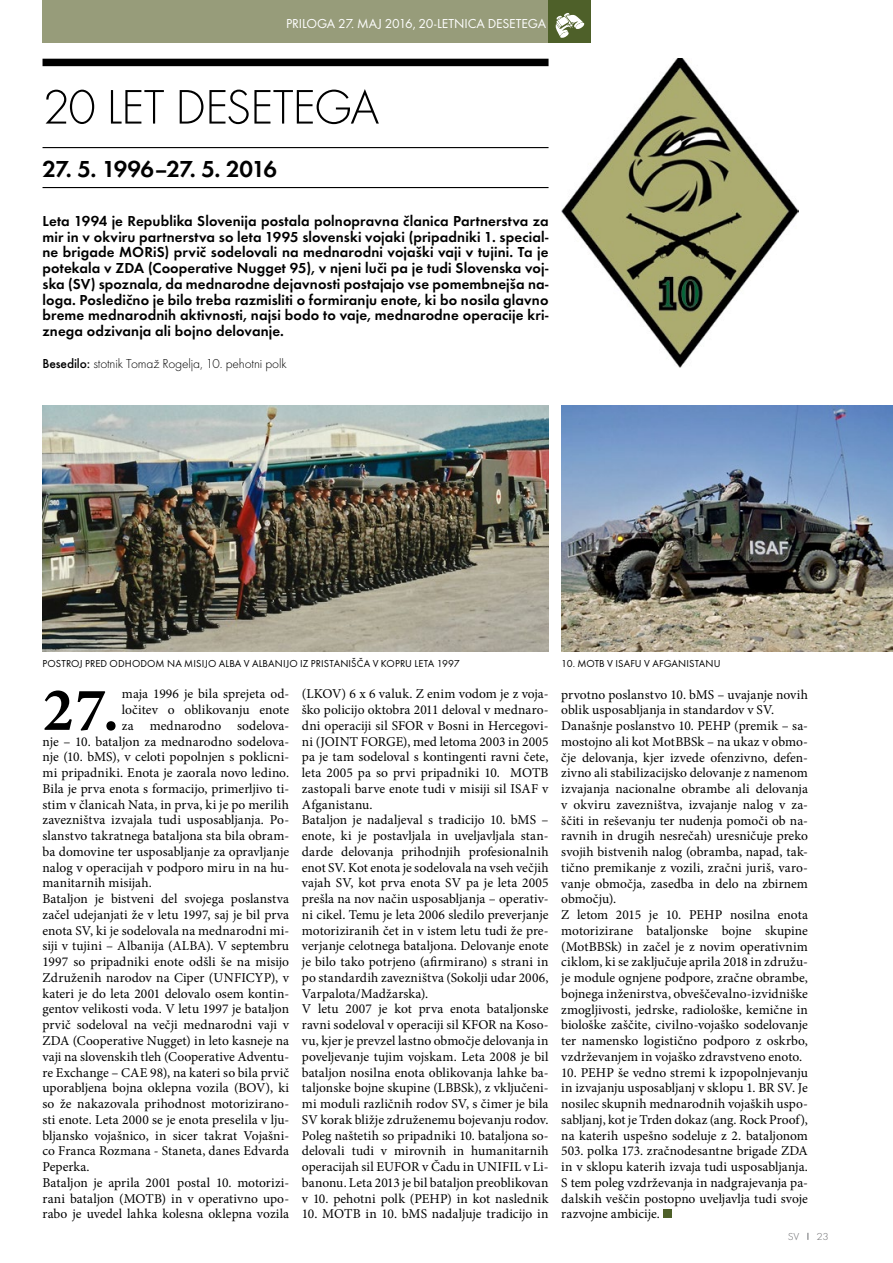
<style>
.page{position:relative;width:893px;height:1263px;background:#fff}
.page>*{position:absolute;margin:0;border:0;box-sizing:border-box;transform-origin:0 0}
.t1{font:700 61.95px "Minion Pro";color:#000}
.t2{font:50.25px "Futura TEE Ligh";letter-spacing:-.03em;color:#000}
.t3{font:600 24px "Futura TEE";letter-spacing:-.025em;color:#000}
.t4{font:600 15px/15.8px "Futura TEE";letter-spacing:.01em;color:#000;text-align:justify}
.t5{font:13.5px/15.8px "Minion Pro";letter-spacing:.005em;color:#000}
.t6{font:13.5px "Futura TEE Ligh";letter-spacing:-.01em;color:#000}
.t7{font:13.5px "Futura TEE";letter-spacing:-.01em;color:#fff}
.t8{font:10.5px "Futura TEE";letter-spacing:.01em;color:#000}
.t9{font:10.5px "Futura TEE Ligh";color:#6d6e71;scale:1.1 1}
.s1{font-family:"Futura TEE";font-weight:500}
</style>
<div class="page">
<div style="left:43px;top:0;width:506px;height:43px;background:#979c7a"></div>
<div style="left:549px;top:0;width:42px;height:43px;background:#4e6029"></div>
<svg style="left:555px;top:13px;width:29px;height:25px"></svg>
<hr style="left:43px;top:147px;width:506px;height:1px;background:#000">
<hr style="left:43px;top:187px;width:506px;height:1px;background:#000">
<div style="left:43px;top:59px;width:506px;height:7px;background:#000"></div>
<div style="left:663px;top:1210px;width:8px;height:8px;background:#4e6029"></div>
<img style="left:561px;top:59px;width:238px;height:309px">
<img style="left:42px;top:405px;width:507px;height:246px">
<img style="left:561px;top:405px;width:332px;height:246px">
<p class="t7" style="left:286px;top:16px;width:261px">PRILOGA 27. MAJ 2016, 20-LETNICA DESETEGA</p>
<h2 class="t2" style="left:43px;top:78px;width:338px">20 LET DESETEGA</h2>
<h3 class="t3" style="left:43px;top:154px;width:236px">27. 5. 1996–27. 5. 2016</h3>
<p class="t4" style="left:43px;top:213px;width:508px">Leta 1994 je Republika Slovenija postala polnopravna članica Partnerstva za mir in v okviru partnerstva so leta 1995 slovenski vojaki (pripadniki 1. special&shy;ne brigade MORiS) prvič sodelovali na mednarodni vojaški vaji v tujini. Ta je potekala v ZDA (Cooperative Nugget 95), v njeni luči pa je tudi Slovenska voj&shy;ska (SV) spoznala, da mednarodne dejavnosti postajajo vse pomembnejša na&shy;loga. Posledično je bilo treba razmisliti o formiranju enote, ki bo nosila glavno breme mednarodnih aktivnosti, najsi bodo to vaje, mednarodne operacije kri&shy;znega odzivanja ali bojno delovanje.</p>
<p class="t6" style="left:43px;top:355px;width:246px"><span class="s1">Besedilo:</span> stotnik Tomaž Rogelja, 10. pehotni polk</p>
<p class="t8" style="left:43px;top:657px;width:419px">POSTROJ PRED ODHODOM NA MISIJO ALBA V ALBANIJO IZ PRISTANIŠČA V KOPRU LETA 1997</p>
<p class="t8" style="left:561px;top:657px;width:161px">10. MOTB V ISAFU V AFGANISTANU</p>
<h1 class="t1" style="left:43px;top:666px;width:78px">27.</h1>
<p class="t5" style="left:122px;top:686px;width:169px">maja 1996 je bila sprejeta od-</p>
<p class="t5" style="left:122px;top:702px;width:169px">ločitev o oblikovanju enote</p>
<p class="t5" style="left:122px;top:718px;width:169px">za mednarodno sodelova-</p>
<p class="t5" style="left:43px;top:733px;width:248px">nje – 10. bataljon za mednarodno sodelova-</p>
<p class="t5" style="left:43px;top:749px;width:248px">nje (10. bMS), v celoti popolnjen s poklicni-</p>
<p class="t5" style="left:43px;top:765px;width:248px">mi pripadniki. Enota je zaorala novo ledino.</p>
<p class="t5" style="left:43px;top:781px;width:248px">Bila je prva enota s formacijo, primerljivo ti-</p>
<p class="t5" style="left:43px;top:796px;width:248px">stim v članicah Nata, in prva, ki je po merilih</p>
<p class="t5" style="left:43px;top:812px;width:248px">zavezništva izvajala tudi usposabljanja. Po-</p>
<p class="t5" style="left:43px;top:828px;width:248px">slanstvo takratnega bataljona sta bila obram-</p>
<p class="t5" style="left:43px;top:844px;width:248px">ba domovine ter usposabljanje za opravljanje</p>
<p class="t5" style="left:43px;top:859px;width:248px">nalog v operacijah v podporo miru in na hu-</p>
<p class="t5" style="left:43px;top:875px;width:111px">manitarnih misijah.</p>
<p class="t5" style="left:43px;top:891px;width:248px">Bataljon je bistveni del svojega poslanstva</p>
<p class="t5" style="left:43px;top:907px;width:248px">začel udejanjati že v letu 1997, saj je bil prva</p>
<p class="t5" style="left:43px;top:922px;width:248px">enota SV, ki je sodelovala na mednarodni mi-</p>
<p class="t5" style="left:43px;top:938px;width:248px">siji v tujini – Albanija (ALBA). V septembru</p>
<p class="t5" style="left:43px;top:954px;width:248px">1997 so pripadniki enote odšli še na misijo</p>
<p class="t5" style="left:43px;top:970px;width:248px">Združenih narodov na Ciper (UNFICYP), v</p>
<p class="t5" style="left:43px;top:985px;width:248px">kateri je do leta 2001 delovalo osem kontin-</p>
<p class="t5" style="left:43px;top:1001px;width:248px">gentov velikosti voda. V letu 1997 je bataljon</p>
<p class="t5" style="left:43px;top:1017px;width:248px">prvič sodeloval na večji mednarodni vaji v</p>
<p class="t5" style="left:43px;top:1033px;width:248px">ZDA (Cooperative Nugget) in leto kasneje na</p>
<p class="t5" style="left:43px;top:1048px;width:248px">vaji na slovenskih tleh (Cooperative Adventu-</p>
<p class="t5" style="left:43px;top:1064px;width:248px">re Exchange – CAE 98), na kateri so bila prvič</p>
<p class="t5" style="left:43px;top:1080px;width:248px">uporabljena bojna oklepna vozila (BOV), ki</p>
<p class="t5" style="left:43px;top:1096px;width:248px">so že nakazovala prihodnost motorizirano-</p>
<p class="t5" style="left:43px;top:1112px;width:248px">sti enote. Leta 2000 se je enota preselila v lju-</p>
<p class="t5" style="left:43px;top:1127px;width:248px">bljansko vojašnico, in sicer takrat Vojašni-</p>
<p class="t5" style="left:43px;top:1143px;width:248px">co Franca Rozmana - Staneta, danes Edvarda</p>
<p class="t5" style="left:43px;top:1159px;width:49px">Peperka.</p>
<p class="t5" style="left:43px;top:1175px;width:248px">Bataljon je aprila 2001 postal 10. motorizi-</p>
<p class="t5" style="left:43px;top:1190px;width:248px">rani bataljon (MOTB) in v operativno upo-</p>
<p class="t5" style="left:43px;top:1206px;width:248px">rabo je uvedel lahka kolesna oklepna vozila</p>
<p class="t5" style="left:302px;top:686px;width:248px">(LKOV) 6 x 6 valuk. Z enim vodom je z voja&shy;ško policijo oktobra 2011 deloval v mednaro&shy;dni operaciji sil SFOR v Bosni in Hercegovi&shy;ni (JOINT FORGE), med letoma 2003 in 2005 pa je tam sodeloval s kontingenti ravni čete, leta 2005 pa so prvi pripadniki 10. MOTB zastopali barve enote tudi v misiji sil ISAF v Afganistanu.<br>Bataljon je nadaljeval s tradicijo 10. bMS – enote, ki je postavljala in uveljavljala stan&shy;darde delovanja prihodnjih profesionalnih enot SV. Kot enota je sodelovala na vseh večjih vajah SV, kot prva enota SV pa je leta 2005 prešla na nov način usposabljanja – operativ&shy;ni cikel. Temu je leta 2006 sledilo preverjanje motoriziranih čet in v istem letu tudi že pre&shy;verjanje celotnega bataljona. Delovanje enote je bilo tako potrjeno (afirmirano) s strani in po standardih zavezništva (Sokolji udar 2006, Varpalota/Madžarska).<br>V letu 2007 je kot prva enota bataljonske ravni sodeloval v operaciji sil KFOR na Koso&shy;vu, kjer je prevzel lastno območje delovanja in poveljevanje tujim vojskam. Leta 2008 je bil bataljon nosilna enota oblikovanja lahke ba&shy;taljonske bojne skupine (LBBSk), z vključeni&shy;mi moduli različnih rodov SV, s čimer je bila SV korak bližje združenemu bojevanju rodov.<br>Poleg naštetih so pripadniki 10. bataljona so&shy;delovali tudi v mirovnih in humanitarnih operacijah sil EUFOR v Čadu in UNIFIL v Li&shy;banonu. Leta 2013 je bil bataljon preoblikovan v 10. pehotni polk (PEHP) in kot naslednik</p>
<p class="t5" style="left:302px;top:1206px;width:248px">10. MOTB in 10. bMS nadaljuje tradicijo in</p>
<p class="t5" style="left:561px;top:686px;width:248px">prvotno poslanstvo 10. bMS – uvajanje novih oblik usposabljanja in standardov v SV.<br>Današnje poslanstvo 10. PEHP (premik – sa&shy;mostojno ali kot MotBBSk – na ukaz v obmo&shy;čje delovanja, kjer izvede ofenzivno, defen&shy;zivno ali stabilizacijsko delovanje z namenom izvajanja nacionalne obrambe ali delovanja v okviru zavezništva, izvajanje nalog v za&shy;ščiti in reševanju ter nudenja pomoči ob na&shy;ravnih in drugih nesrečah) uresničuje preko svojih bistvenih nalog (obramba, napad, tak&shy;tično premikanje z vozili, zračni juriš, varo&shy;vanje območja, zasedba in delo na zbirnem območju).<br>Z letom 2015 je 10. PEHP nosilna enota motorizirane bataljonske bojne skupine (MotBBSk) in začel je z novim operativnim ciklom, ki se zaključuje aprila 2018 in združu&shy;je module ognjene podpore, zračne obrambe, bojnega inženirstva, obveščevalno-izvidniške zmogljivosti, jedrske, radiološke, kemične in biološke zaščite, civilno-vojaško sodelovanje ter namensko logistično podporo z oskrbo, vzdrževanjem in vojaško zdravstveno enoto.</p>
<p class="t5" style="left:561px;top:1064px;width:248px;text-align:justify">10. PEHP še vedno stremi k izpopolnjevanju in izvajanju usposabljanj v sklopu 1. BR SV. Je nosilec skupnih mednarodnih vojaških uspo&shy;sabljanj, kot je Trden dokaz (ang. Rock Proof), na katerih uspešno sodeluje z 2. bataljonom 503. polka 173. zračnodesantne brigade ZDA in v sklopu katerih izvaja tudi usposabljanja.<br>S tem poleg vzdrževanja in nadgrajevanja pa&shy;dalskih veščin postopno uveljavlja tudi svoje razvojne ambicije.</p>
<p class="t9" style="left:788px;top:1230px;width:12px">SV</p>
<p class="t9" style="left:816px;top:1230px;width:13px">23</p>
</div>
